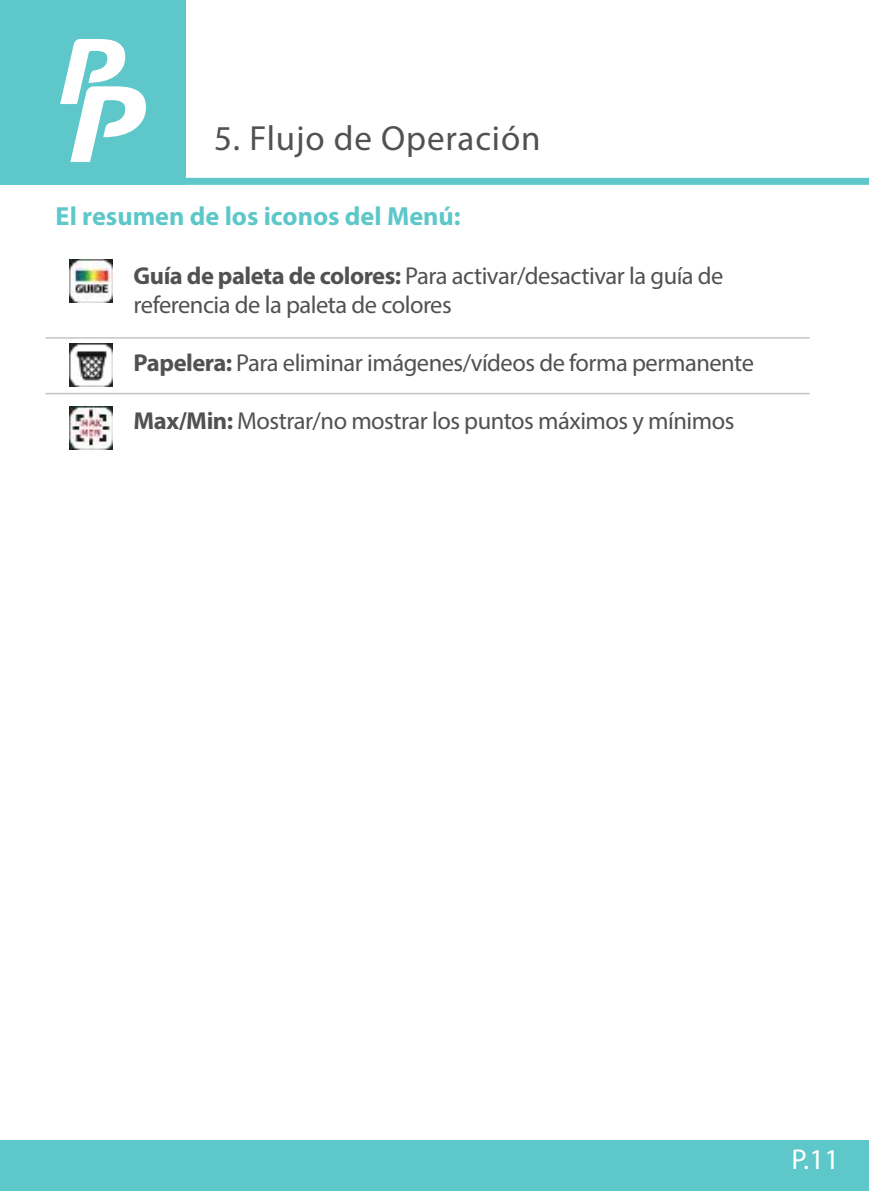
<style>
.page{position:relative;width:869px;height:1191px;background:#fff}
.page>*{position:absolute;margin:0;border:0;box-sizing:border-box;transform-origin:0 0}
.t1{font:35px "Myriad Pro";letter-spacing:.025em;color:#535052}
.t2{font:28.7px "Myriad Pro";color:#fff}
.t3{font:700 26.25px "Myriad Pro";color:#5dc7c9}
.t4{font:24.5px/29.8px "Myriad Pro";letter-spacing:-.02em;color:#535052}
.s1{font-weight:700}
</style>
<div class="page">
<div style="left:0;top:0;width:185px;height:185px;background:#5dc7c9"></div>
<svg style="left:60px;top:39px;width:86px;height:123px"></svg>
<div style="left:185px;top:178px;width:683px;height:7px;background:#5dc7c9"></div>
<div style="left:0;top:1140px;width:868px;height:51px;background:#5dc7c9"></div>
<hr style="left:45px;top:337px;width:764px;height:1px;background:#c4c0c3">
<hr style="left:45px;top:393px;width:764px;height:1px;background:#c4c0c3">
<img style="left:69px;top:259px;width:44px;height:43px">
<img style="left:69px;top:343px;width:44px;height:43px">
<img style="left:69px;top:406px;width:44px;height:44px">
<h1 class="t1" style="left:214px;top:116px;width:328px">5. Flujo de Operación</h1>
<p class="t3" style="left:56px;top:199px;width:406px">El resumen de los iconos del Menú:</p>
<p class="t4" style="left:134px;top:260px;width:591px"><span class="s1">Guía de paleta de colores:</span> Para activar/desactivar la guía de referencia de la paleta de colores</p>
<p class="t4" style="left:134px;top:348px;width:621px"><span class="s1">Papelera:</span> Para eliminar imágenes/vídeos de forma permanente</p>
<p class="t4" style="left:134px;top:405px;width:602px"><span class="s1">Max/Min:</span> Mostrar/no mostrar los puntos máximos y mínimos</p>
<p class="t2" style="left:791px;top:1141px;width:49px">P.11</p>
</div>
